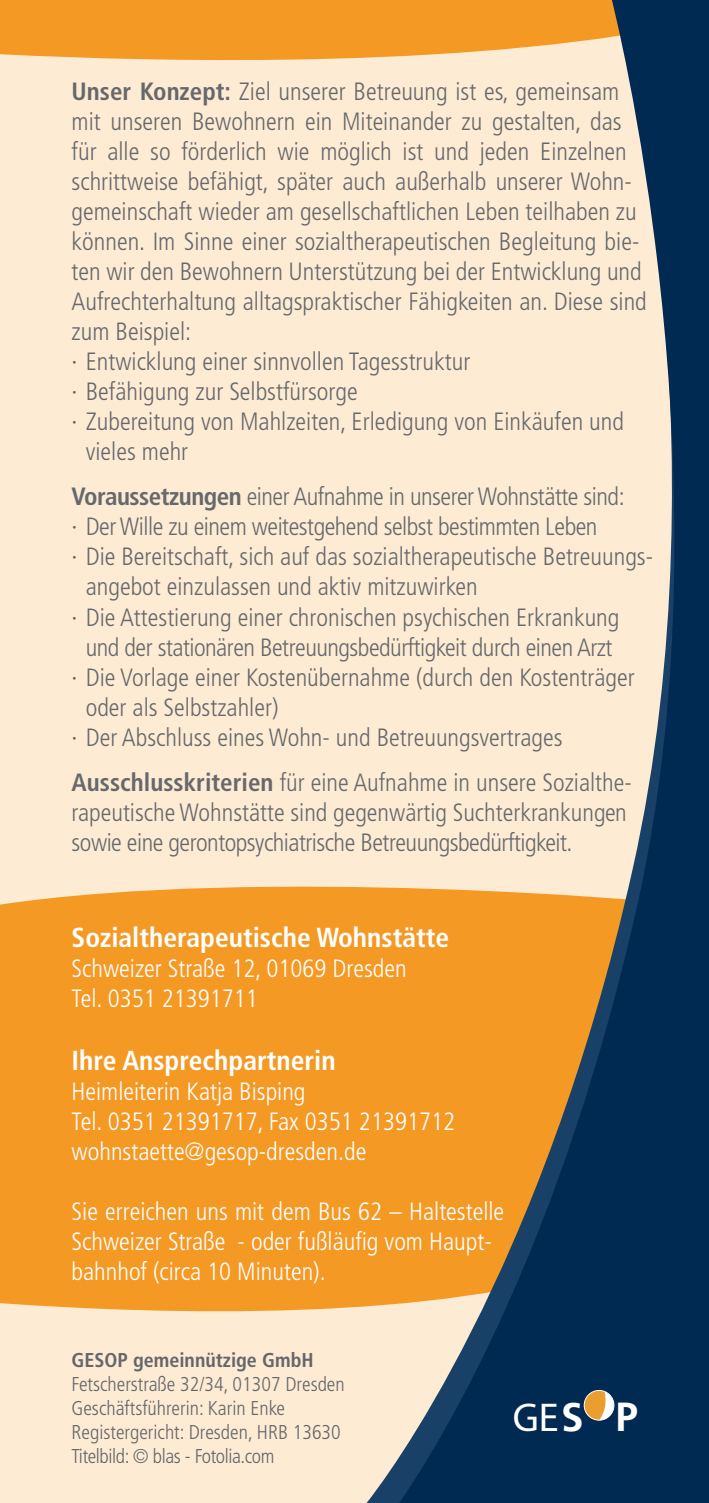
<style>
.page{position:relative;width:709px;height:1503px;background:#fff}
.page>*{position:absolute;margin:0;border:0;box-sizing:border-box;transform-origin:0 0}
.t1{font:300 40.25px "Frutiger LT";color:#fff}
.t2{font:700 condensed 27.5px "Frutiger";color:#fff}
.t3{font:300 condensed 25px/30px "Frutiger";color:#66696c}
.t4{font:300 condensed 25px/30px "Frutiger";color:#fff}
.t5{font:300 condensed 25px "Frutiger";letter-spacing:-.02em;color:#66696c}
.t6{font:300 condensed 20px/24px "Frutiger";color:#64676a}
.t7{font:700 condensed 20px "Frutiger";color:#64676a}
.s1{font-weight:700}
.s2{font-family:"Frutiger";font-weight:700}
</style>
<div class="page">
<div style="left:0;top:0;width:691px;height:1502px;background:#feebd3"></div>
<div style="left:0;top:886px;width:366px;height:426px;background:#f59925"></div>
<div style="left:0;top:0;width:399px;height:61px;background:#f59925"></div>
<svg style="left:366px;top:7px;width:33px;height:1495px"></svg>
<svg style="left:399px;top:0;width:310px;height:1502px"></svg>
<svg style="left:584px;top:1390px;width:30px;height:30px"></svg>
<div style="left:583px;top:1389px;width:31px;height:31px;border:1px solid #fff;border-radius:50%"></div>
<p class="t3" style="left:72px;top:77px;width:549px"><span class="s1">Unser Konzept:</span> Ziel unserer Betreuung ist es, gemeinsam</p>
<p class="t3" style="left:72px;top:107px;width:551px">mit unseren Bewohnern ein Miteinander zu gestalten, das</p>
<p class="t3" style="left:72px;top:137px;width:556px">für alle so förderlich wie möglich ist und jeden Einzelnen</p>
<p class="t3" style="left:72px;top:167px;width:562px">schrittweise befähigt, später auch außerhalb unserer Wohn-</p>
<p class="t3" style="left:72px;top:197px;width:566px">gemeinschaft wieder am gesellschaftlichen Leben teilhaben zu</p>
<p class="t3" style="left:72px;top:227px;width:569px">können. Im Sinne einer sozialtherapeutischen Begleitung bie-</p>
<p class="t3" style="left:72px;top:257px;width:571px">ten wir den Bewohnern Unterstützung bei der Entwicklung und</p>
<p class="t3" style="left:72px;top:287px;width:577px">Aufrechterhaltung alltagspraktischer Fähigkeiten an. Diese sind</p>
<p class="t3" style="left:72px;top:317px;width:121px">zum Beispiel:</p>
<p class="t3" style="left:72px;top:347px;width:400px">· Entwicklung einer sinnvollen Tagesstruktur</p>
<p class="t3" style="left:72px;top:377px;width:287px">· Befähigung zur Selbstfürsorge</p>
<p class="t3" style="left:72px;top:407px;width:554px">· Zubereitung von Mahlzeiten, Erledigung von Einkäufen und</p>
<p class="t3" style="left:86px;top:437px;width:104px">vieles mehr</p>
<p class="t5" style="left:72px;top:482px;width:554px"><span class="s1">Voraussetzungen</span> einer Aufnahme in unserer Wohnstätte sind:</p>
<p class="t5" style="left:72px;top:512px;width:527px">· Der Wille zu einem weitestgehend selbst bestimmten Leben</p>
<p class="t3" style="left:72px;top:542px;width:583px">· Die Bereitschaft, sich auf das sozialtherapeutische Betreuungs-</p>
<p class="t3" style="left:86px;top:572px;width:393px">angebot einzulassen und aktiv mitzuwirken</p>
<p class="t3" style="left:72px;top:602px;width:549px">· Die Attestierung einer chronischen psychischen Erkrankung</p>
<p class="t5" style="left:86px;top:632px;width:528px">und der stationären Betreuungsbedürftigkeit durch einen Arzt</p>
<p class="t3" style="left:72px;top:662px;width:564px">· Die Vorlage einer Kostenübernahme (durch den Kostenträger</p>
<p class="t3" style="left:86px;top:692px;width:194px">oder als Selbstzahler)</p>
<p class="t3" style="left:72px;top:722px;width:492px">· Der Abschluss eines Wohn- und Betreuungsvertrages</p>
<p class="t3" style="left:72px;top:767px;width:561px"><span class="s1">Ausschlusskriterien</span> für eine Aufnahme in unsere Sozialthe&shy;rapeutische Wohnstätte sind gegenwärtig Suchterkrankungen sowie eine gerontopsychiatrische Betreuungsbedürftigkeit.</p>
<p class="t2" style="left:72px;top:921px;width:379px">Sozialtherapeutische Wohnstätte</p>
<p class="t4" style="left:72px;top:954px;width:336px">Schweizer Straße 12, 01069 Dresden<br>Tel. 0351 21391711</p>
<p class="t2" style="left:72px;top:1044px;width:265px">Ihre Ansprechpartnerin</p>
<p class="t4" style="left:72px;top:1077px;width:385px">Heimleiterin Katja Bisping<br>Tel. 0351 21391717, Fax 0351 21391712 wohnstaette@gesop-dresden.de</p>
<p class="t4" style="left:72px;top:1197px;width:434px">Sie erreichen uns mit dem Bus 62 – Haltestelle<br>Schweizer Straße - oder fußläufig vom Haupt&shy;bahnhof (circa 10 Minuten).</p>
<p class="t7" style="left:72px;top:1348px;width:243px">GESOP gemeinnützige GmbH</p>
<p class="t6" style="left:72px;top:1372px;width:275px">Fetscherstraße 32/34, 01307 Dresden Geschäftsführerin: Karin Enke Registergericht: Dresden, HRB 13630<br>Titelbild: © blas - Fotolia.com</p>
<h1 class="t1" style="left:513px;top:1395px;width:127px">GE<span class="s2">S P</span></h1>
</div>
